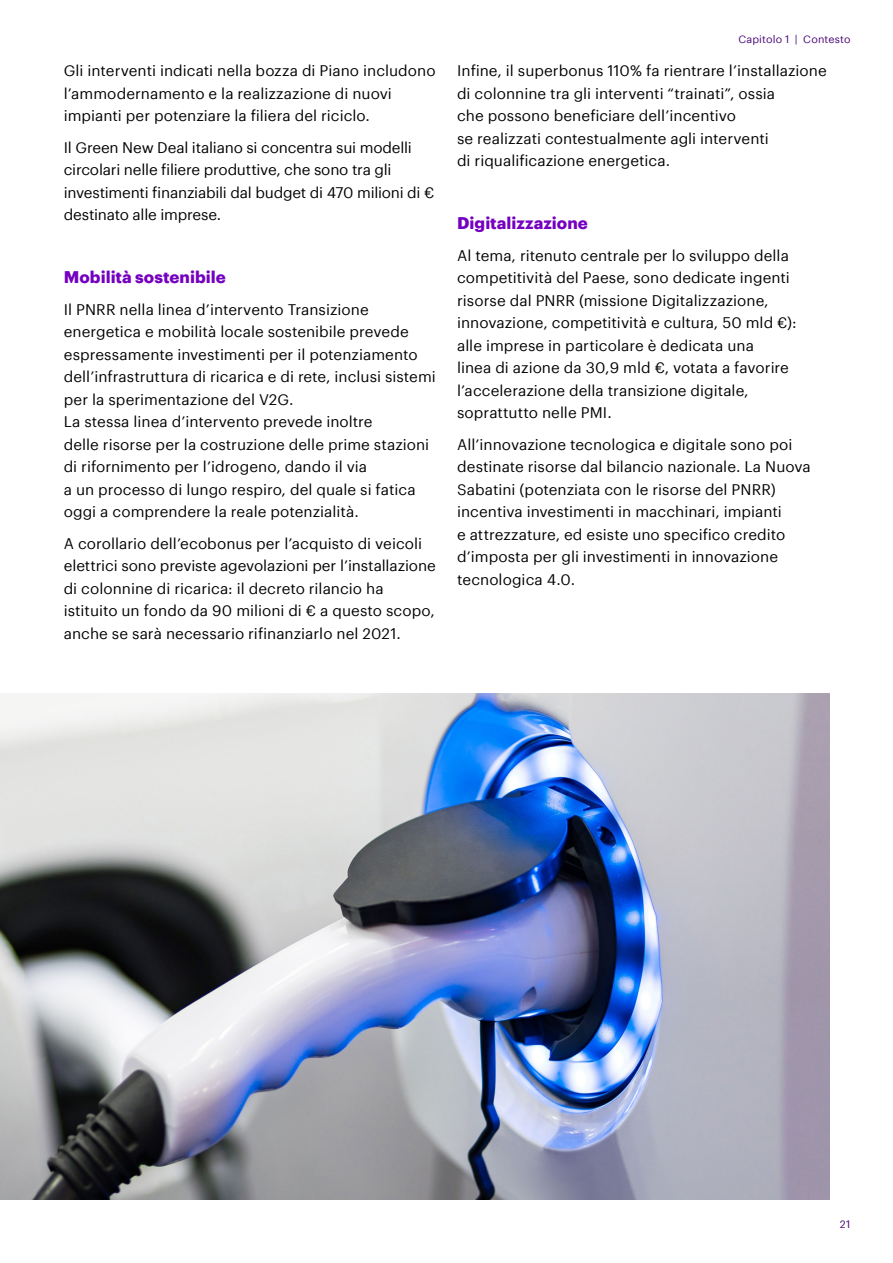
<style>
.page{position:relative;width:893px;height:1263px;background:#fff}
.page>*{position:absolute;margin:0;border:0;box-sizing:border-box;transform-origin:0 0}
.t1{font:700 16.5px "Graphik";color:#7500c0}
.t2{font:15px/22.5px "Graphik";color:#000}
.t3{font:10.5px "Graphik";letter-spacing:.02em;color:#460073}
</style>
<div class="page">
<img style="left:0;top:694px;width:829px;height:505px">
<p class="t2" style="left:64px;top:58px;width:373px">Gli interventi indicati nella bozza di Piano includono l’ammodernamento e la realizzazione di nuovi impianti per potenziare la filiera del riciclo.</p>
<p class="t2" style="left:64px;top:135px;width:372px">Il Green New Deal italiano si concentra sui modelli circolari nelle filiere produttive, che sono tra gli investimenti finanziabili dal budget di 470 milioni di € destinato alle imprese.</p>
<p class="t1" style="left:64px;top:264px;width:164px">Mobilità sostenibile</p>
<p class="t2" style="left:64px;top:297px;width:374px">Il PNRR nella linea d’intervento Transizione energetica e mobilità locale sostenibile prevede espressamente investimenti per il potenziamento dell’infrastruttura di ricarica e di rete, inclusi sistemi per la sperimentazione del V2G.<br>La stessa linea d’intervento prevede inoltre<br>delle risorse per la costruzione delle prime stazioni di rifornimento per l’idrogeno, dando il via<br>a un processo di lungo respiro, del quale si fatica oggi a comprendere la reale potenzialità.</p>
<p class="t2" style="left:64px;top:531px;width:374px">A corollario dell’ecobonus per l’acquisto di veicoli elettrici sono previste agevolazioni per l’installazione di colonnine di ricarica: il decreto rilancio ha istituito un fondo da 90 milioni di € a questo scopo, anche se sarà necessario rifinanziarlo nel 2021.</p>
<p class="t3" style="left:738px;top:31px;width:114px">Capitolo 1 | Contesto</p>
<p class="t2" style="left:457px;top:58px;width:371px">Infine, il superbonus 110% fa rientrare l’installazione di colonnine tra gli interventi “trainati”, ossia<br>che possono beneficiare dell’incentivo<br>se realizzati contestualmente agli interventi<br>di riqualificazione energetica.</p>
<p class="t1" style="left:457px;top:210px;width:132px">Digitalizzazione</p>
<p class="t2" style="left:457px;top:243px;width:341px">Al tema, ritenuto centrale per lo sviluppo della competitività del Paese, sono dedicate ingenti risorse dal PNRR (missione Digitalizzazione, innovazione, competitività e cultura, 50 mld €): alle imprese in particolare è dedicata una<br>linea di azione da 30,9 mld €, votata a favorire l’accelerazione della transizione digitale, soprattutto nelle PMI.</p>
<p class="t2" style="left:457px;top:432px;width:355px">All’innovazione tecnologica e digitale sono poi destinate risorse dal bilancio nazionale. La Nuova Sabatini (potenziata con le risorse del PNRR) incentiva investimenti in macchinari, impianti<br>e attrezzature, ed esiste uno specifico credito d’imposta per gli investimenti in innovazione tecnologica 4.0.</p>
<p class="t3" style="left:840px;top:1217px;width:12px">21</p>
</div>
